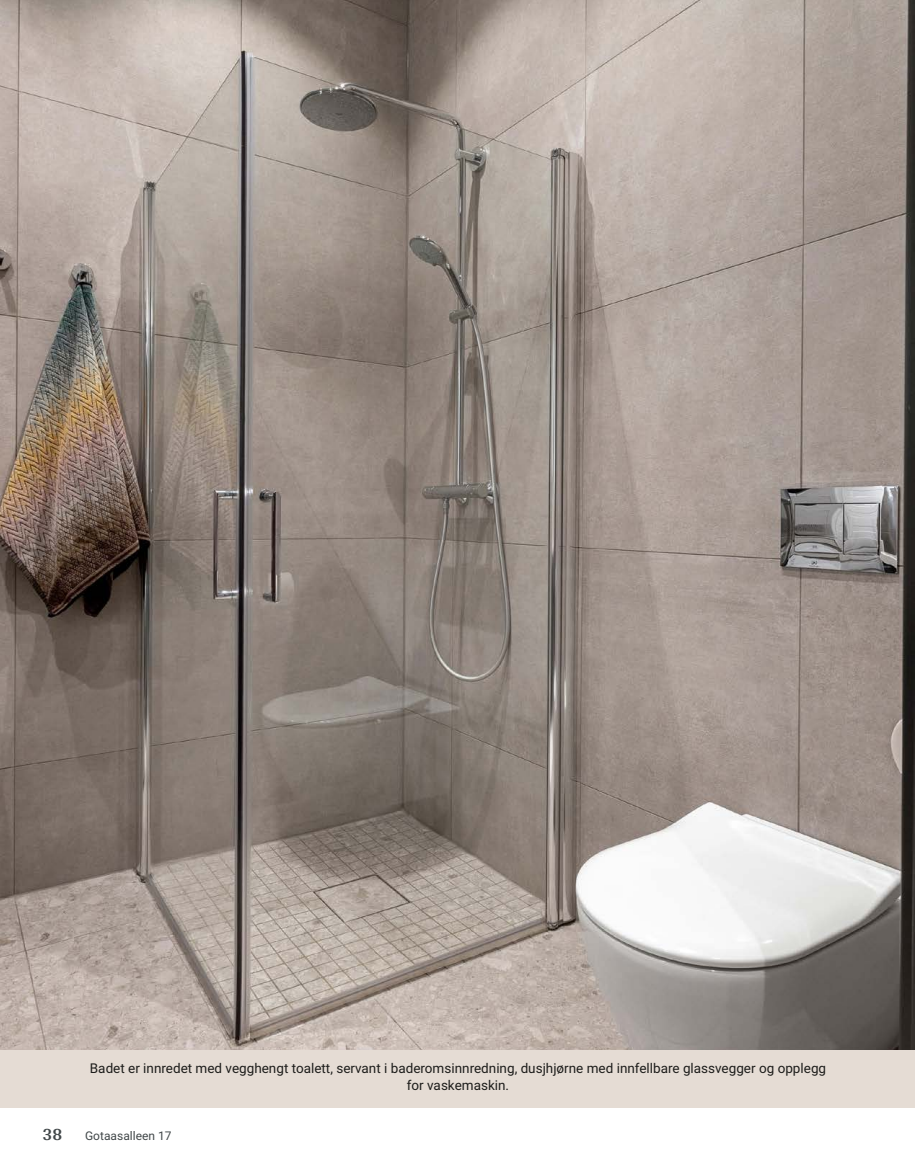
<style>
.page{position:relative;width:915px;height:1172px;background:#fff}
.page>*{position:absolute;margin:0;border:0;box-sizing:border-box;transform-origin:0 0}
.t1{font:700 18px "Arya";color:#414749}
.t2{font:13.5px/16.5px "Roboto";color:#1d1d1b;text-align:center}
.t3{font:12px "Roboto";color:#414749}
</style>
<div class="page">
<img style="left:0;top:0;width:914px;height:1050px">
<div style="left:0;top:1050px;width:914px;height:58px;background:#e5dcd4"></div>
<p class="t2" style="left:90px;top:1060px;width:737px">Badet er innredet med vegghengt toalett, servant i baderomsinnredning, dusjhjørne med innfellbare glassvegger og opplegg for vaskemaskin.</p>
<h1 class="t1" style="left:43px;top:1123px;width:21px">38</h1>
<p class="t3" style="left:85px;top:1127px;width:88px">Gotaasalleen 17</p>
</div>
